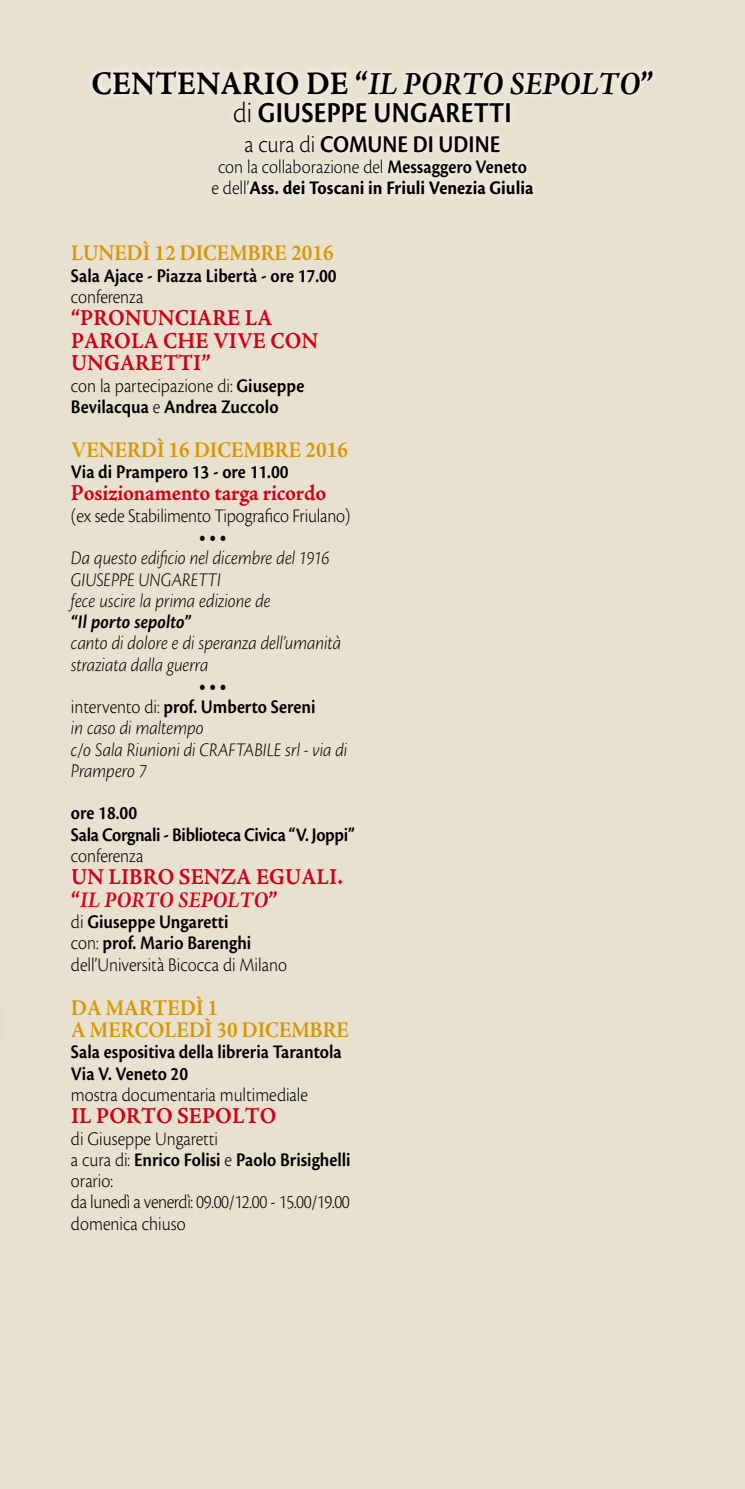
<style>
.page{position:relative;width:745px;height:1489px;background:#fff}
.page>*{position:absolute;margin:0;border:0;box-sizing:border-box;transform-origin:0 0}
.t1{font:32.5px "Adobe Jenson Pro Bold Capt";letter-spacing:.005em;color:#000;scale:.9 1}
.t2{font:600 30px "Cronos Pro";letter-spacing:.01em;color:#000;scale:.9 1}
.t3{font:600 25px "Cronos Pro";color:#000;scale:.9 1}
.t4{font:22.5px/22.5px "Adobe Jenson Pro Bold Capt";letter-spacing:.005em;color:#d10019;scale:.9 1}
.t5{font:700 22.5px/22.5px "Adobe Jenson Pro";letter-spacing:.005em;color:#da9600;scale:.9 1}
.t6{font:italic 700 22.5px "Adobe Jenson Pro";letter-spacing:.005em;color:#d10019;scale:.9 1}
.t7{font:300 20px/21.2px "Cronos Pro";letter-spacing:-.005em;color:#000;scale:.9 1}
.t8{font:italic 300 20px/21.2px "Cronos Pro";letter-spacing:-.005em;color:#000;scale:.9 1}
.t9{font:600 20px/21.2px "Cronos Pro";color:#000;scale:.9 1}
.t10{font:700 20px/21.2px "Cronos Pro";color:#000;text-align:center;scale:.9 1}
.t11{font:600 20px/21.2px "Cronos Pro";letter-spacing:-.02em;color:#000;scale:.9 1}
.t12{font:italic 600 20px "Cronos Pro";color:#000;scale:.9 1}
.s1{font-family:"Adobe Jenson Pro";font-weight:700;font-style:italic}
.s2{font-weight:300}
.s3{font-weight:600}
.s4{font-weight:700;font-style:normal}
.s5{font-style:normal}
.s6{font-weight:600;font-style:normal}
.s7{font-family:"Adobe Jenson Pro Bold Capt";font-weight:400;font-style:normal}
</style>
<div class="page">
<div style="left:0;top:0;width:744px;height:1488px;background:#e8e1d0"></div>
<svg style="left:91px;top:69px;width:563px;height:127px"></svg>
<h1 class="t1" style="left:91px;top:65px;width:625px">CENTENARIO DE “<span class="s1">IL PORTO SEPOLTO</span>”</h1>
<h2 class="t2" style="left:233px;top:95px;width:311px"><span class="s2">di</span> Giuseppe Ungaretti</h2>
<p class="t3" style="left:244px;top:130px;width:261px"><span class="s2">a cura di</span> COMUNE DI UDINE</p>
<p class="t10" style="left:211px;top:156px;width:359px"><span class="s2">con la collaborazione del</span> <span class="s3">Messaggero Veneto<br></span><span class="s2">e dell’</span>Ass. dei Toscani in Friuli Venezia Giulia</p>
<p class="t5" style="left:71px;top:242px;width:293px">LUNEDÌ 12 DICEMBRE 2016</p>
<p class="t9" style="left:71px;top:265px;width:296px">Sala Ajace - Piazza Libertà - ore 17.00</p>
<p class="t7" style="left:71px;top:286px;width:82px">conferenza</p>
<p class="t4" style="left:71px;top:308px;width:219px">“PRONUNCIARE LA<br>PAR</p>
<p class="t4" style="left:71px;top:330px;width:276px;text-indent:43px">OLA CHE VIVE CON<br>UNGAR</p>
<p class="t4" style="left:150px;top:353px;width:69px">ETTI”</p>
<p class="t9" style="left:71px;top:375px;width:261px"><span class="s2">con la partecipazione di:</span> Giuseppe<br>Bevilacqua <span class="s2">e</span> Andrea Zuccolo</p>
<p class="t5" style="left:71px;top:439px;width:309px">VENERDÌ 16 DICEMBRE 2016</p>
<p class="t9" style="left:71px;top:461px;width:243px">Via di Prampero 13 - ore 11.00</p>
<p class="t4" style="left:71px;top:483px;width:285px">POSIZIONAMENTO TARGA RICORDO</p>
<p class="t7" style="left:71px;top:505px;width:312px">(ex sede Stabilimento Tipografico Friulano)</p>
<p class="t10" style="left:199px;top:526px;width:32px">• • •</p>
<p class="t8" style="left:71px;top:547px;width:288px">Da questo edificio nel dicembre del 1916<br>GIUSEPPE UNGARETTI<br>fece uscire la prima edizione de</p>
<p class="t12" style="left:71px;top:610px;width:135px">“Il porto sepolto”</p>
<p class="t8" style="left:71px;top:632px;width:301px">canto di dolore e di speranza dell’umanità straziata dalla guerra</p>
<p class="t8" style="left:71px;top:675px;width:308px;text-indent:128px"><span class="s4">• • •<br></span><span class="s5">intervento di:</span> <span class="s6">prof. Umberto Sereni<br></span>in caso di maltempo<br>c/o Sala Riunioni di CRAFTABILE srl - via di<br>Prampero 7</p>
<p class="t11" style="left:71px;top:802px;width:316px">ore 18.00<br>Sala Corgnali - Biblioteca Civica “V. Joppi”</p>
<p class="t7" style="left:71px;top:844px;width:82px">conferenza</p>
<p class="t4" style="left:71px;top:866px;width:303px">UN LIBRO SENZA EG UALI.</p>
<p class="t6" style="left:71px;top:887px;width:231px"><span class="s7">“</span>IL PORTO SEPOLTO<span class="s7">”</span></p>
<p class="t7" style="left:71px;top:911px;width:241px">di <span class="s3">Giuseppe Ungaretti<br></span>con: <span class="s3">prof. Mario Barenghi </span>dell’Università Bicocca di Milano</p>
<p class="t5" style="left:71px;top:996px;width:310px">DA MARTEDÌ 1<br>A MERCOLEDÌ 30 DICEMBRE</p>
<p class="t9" style="left:71px;top:1041px;width:302px">Sala espositiva della libreria Tarantola<br>Via V. Veneto 20</p>
<p class="t7" style="left:71px;top:1083px;width:265px">mostra documentaria multimediale</p>
<p class="t4" style="left:71px;top:1105px;width:229px">IL PORTO SEPOLTO</p>
<p class="t7" style="left:71px;top:1127px;width:312px">di Giuseppe Ungaretti<br>a cura di: <span class="s3">Enrico Folisi</span> e <span class="s3">Paolo Brisighelli </span>orario:<br>da lunedì a venerdì: 09.00/12.00 - 15.00/19.00 domenica chiuso</p>
</div>
